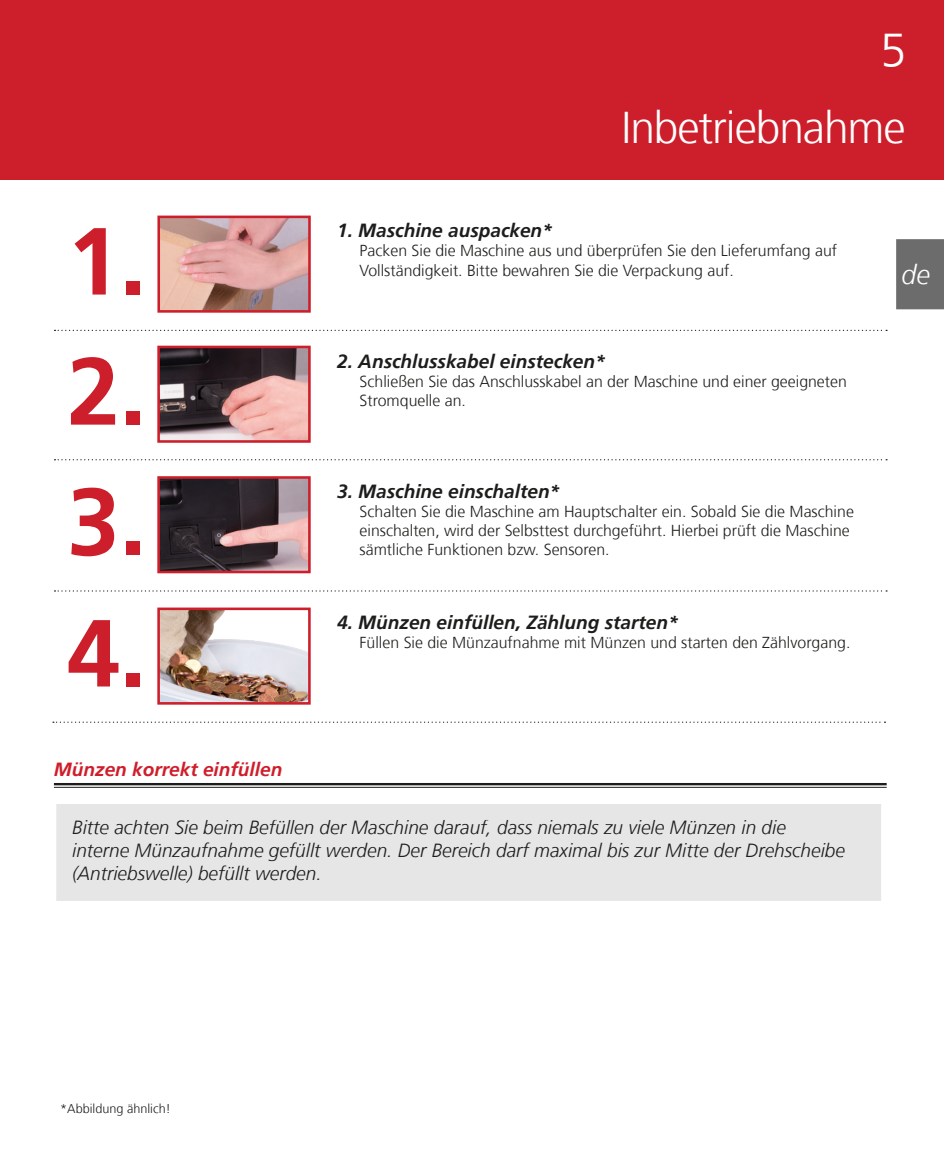
<style>
.page{position:relative;width:944px;height:1164px;background:#fff}
.page>*{position:absolute;margin:0;border:0;box-sizing:border-box;transform-origin:0 0}
.t1{font:700 95.17px "Frutiger";color:#cd1f2b}
.t2{font:300 47.48px "Frutiger";color:#fff}
.Section_Head{font:300 44.32px "Frutiger";letter-spacing:-.025em;color:#fff}
.Einf__Abs{font:italic 300 27px "Frutiger";color:#fff}
.t3{font:italic 300 19.12px/22.7px "Frutiger";color:#1d1d1b}
.t4{font:italic 700 19.12px "Frutiger";color:#1d1d1b}
.t5{font:italic 700 19.12px "Frutiger";color:#cf1e2b}
.t6{font:300 15.75px/19.1px "Frutiger";color:#1d1d1b}
.t7{font:300 12.6px "Frutiger";color:#1d1d1b}
</style>
<div class="page">
<div style="left:0;top:0;width:944px;height:180px;background:#cd1f2b"></div>
<svg style="left:55px;top:330px;width:832px;height:1px"></svg>
<svg style="left:55px;top:459px;width:832px;height:1px"></svg>
<img style="left:161px;top:350px;width:146px;height:89px">
<div style="left:157px;top:346px;width:154px;height:97px;border:3px solid #cd1f2b"></div>
<svg style="left:55px;top:590px;width:832px;height:2px"></svg>
<img style="left:161px;top:480px;width:146px;height:89px">
<div style="left:157px;top:476px;width:154px;height:97px;border:3px solid #cd1f2b"></div>
<svg style="left:53px;top:722px;width:832px;height:1px"></svg>
<hr style="left:54px;top:783px;width:833px;height:2px;background:#1d1d1b">
<hr style="left:54px;top:787px;width:833px;height:1px;background:#1d1d1b">
<div style="left:64px;top:812px;width:809px;height:81px;background:#e6e6e7"></div>
<div style="left:56px;top:804px;width:825px;height:97px;border:16px solid #e6e6e7"></div>
<div style="left:896px;top:239px;width:48px;height:70px;background:#6c6c6c"></div>
<img style="left:161px;top:220px;width:146px;height:89px">
<div style="left:157px;top:216px;width:154px;height:97px;border:3px solid #cd1f2b"></div>
<img style="left:161px;top:612px;width:146px;height:89px">
<div style="left:157px;top:608px;width:154px;height:97px;border:3px solid #cd1f2b"></div>
<h2 class="t2" style="left:880px;top:24px;width:28px">5</h2>
<p class="t1" style="left:67px;top:206px;width:81px">1.</p>
<p class="t1" style="left:67px;top:336px;width:81px">2.</p>
<p class="t1" style="left:67px;top:466px;width:81px">3.</p>
<p class="t1" style="left:67px;top:598px;width:81px">4.</p>
<p class="t5" style="left:54px;top:758px;width:230px">Münzen korrekt einfüllen</p>
<p class="Section_Head" style="left:622px;top:103px;width:286px">Inbetriebnahme</p>
<p class="t4" style="left:337px;top:220px;width:217px">1. Maschine auspacken*</p>
<p class="t6" style="left:360px;top:242px;width:479px">Packen Sie die Maschine aus und überprüfen Sie den Lieferumfang auf</p>
<p class="t6" style="left:360px;top:261px;width:376px">Vollständigkeit. Bitte bewahren Sie die Verpackung auf.</p>
<p class="t4" style="left:337px;top:350px;width:270px">2. Anschlusskabel einstecken*</p>
<p class="t6" style="left:360px;top:372px;width:489px">Schließen Sie das Anschlusskabel an der Maschine und einer geeigneten</p>
<p class="t6" style="left:360px;top:391px;width:108px">Stromquelle an.</p>
<p class="t4" style="left:337px;top:480px;width:225px">3. Maschine einschalten*</p>
<p class="t6" style="left:360px;top:502px;width:496px">Schalten Sie die Maschine am Hauptschalter ein. Sobald Sie die Maschine einschalten, wird der Selbsttest durchgeführt. Hierbei prüft die Maschine</p>
<p class="t6" style="left:360px;top:540px;width:251px">sämtliche Funktionen bzw. Sensoren.</p>
<p class="t4" style="left:337px;top:612px;width:343px">4. Münzen einfüllen, Zählung starten*</p>
<p class="t6" style="left:360px;top:634px;width:492px">Füllen Sie die Münzaufnahme mit Münzen und starten den Zählvorgang.</p>
<p class="Einf__Abs" style="left:901px;top:260px;width:30px">de</p>
<p class="t3" style="left:72px;top:816px;width:774px">Bitte achten Sie beim Befüllen der Maschine darauf, dass niemals zu viele Münzen in die interne Münzaufnahme gefüllt werden. Der Bereich darf maximal bis zur Mitte der Drehscheibe (Antriebswelle) befüllt werden.</p>
<p class="t7" style="left:60px;top:1101px;width:112px">*Abbildung ähnlich!</p>
</div>
